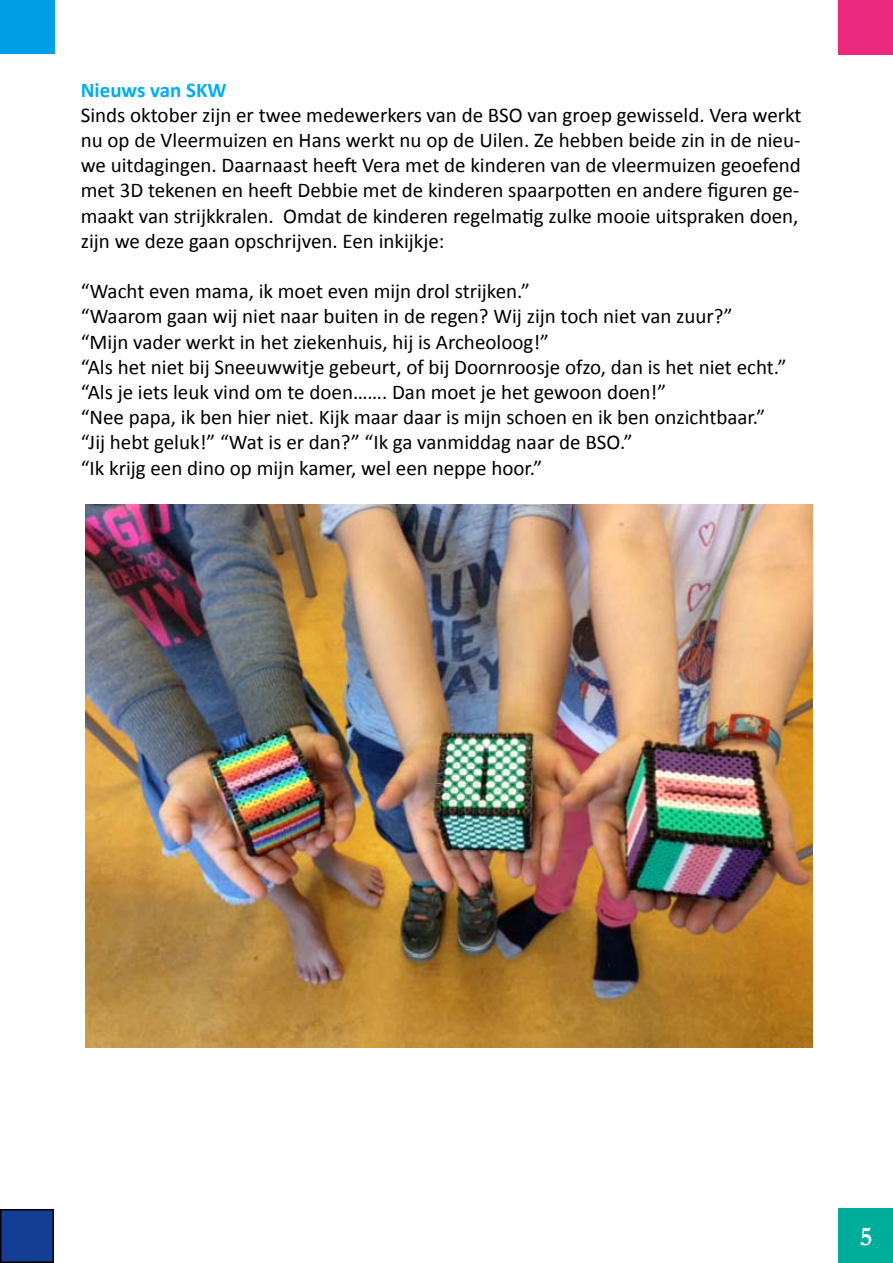
<style>
.page{position:relative;width:893px;height:1263px;background:#fff}
.page>*{position:absolute;margin:0;border:0;box-sizing:border-box;transform-origin:0 0}
.t1{font:700 27px "Garamond";color:#fff}
.t2{font:21px/25.2px "Calibri";color:#000}
.t3{font:700 21px "Calibri";color:#00aeef}
</style>
<div class="page">
<div style="left:0;top:0;width:54px;height:53px;background:#009ee4"></div>
<div style="left:839px;top:0;width:54px;height:54px;background:#eb297d"></div>
<div style="left:839px;top:1209px;width:54px;height:54px;background:#00ad9b"></div>
<div style="left:1px;top:1210px;width:52px;height:52px;background:#153d94"></div>
<div style="left:0;top:1209px;width:54px;height:54px;border:2px solid #000"></div>
<img style="left:85px;top:504px;width:727px;height:543px">
<p class="t3" style="left:81px;top:76px;width:147px">Nieuws van SKW</p>
<p class="t2" style="left:81px;top:102px;width:722px">Sinds oktober zijn er twee medewerkers van de BSO van groep gewisseld. Vera werkt nu op de Vleermuizen en Hans werkt nu op de Uilen. Ze hebben beide zin in de nieu&shy;we uitdagingen. Daarnaast heeft Vera met de kinderen van de vleermuizen geoefend met 3D tekenen en heeft Debbie met de kinderen spaarpotten en andere figuren ge&shy;maakt van strijkkralen. Omdat de kinderen regelmatig zulke mooie uitspraken doen, zijn we deze gaan opschrijven. Een inkijkje:</p>
<p class="t2" style="left:81px;top:279px;width:707px">“Wacht even mama, ik moet even mijn drol strijken.”<br>“Waarom gaan wij niet naar buiten in de regen? Wij zijn toch niet van zuur?”<br>“Mijn vader werkt in het ziekenhuis, hij is Archeoloog!”<br>“Als het niet bij Sneeuwwitje gebeurt, of bij Doornroosje ofzo, dan is het niet echt.” “Als je iets leuk vind om te doen……. Dan moet je het gewoon doen!”<br>“Nee papa, ik ben hier niet. Kijk maar daar is mijn schoen en ik ben onzichtbaar.” “Jij hebt geluk!” “Wat is er dan?” “Ik ga vanmiddag naar de BSO.”<br>“Ik krijg een dino op mijn kamer, wel een neppe hoor.”</p>
<p class="t1" style="left:860px;top:1220px;width:14px">5</p>
</div>
